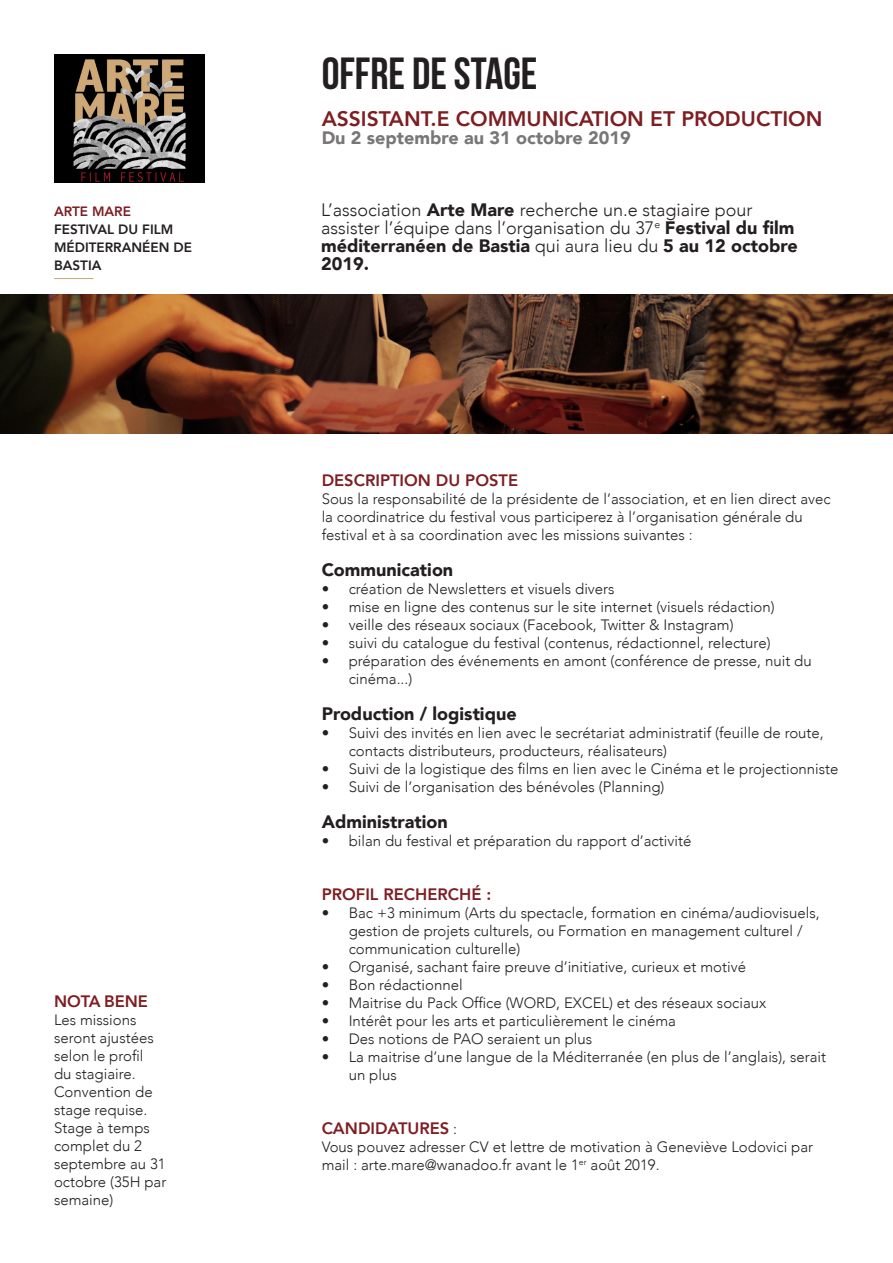
<style>
.page{position:relative;width:893px;height:1263px;background:#fff}
.page>*{position:absolute;margin:0;border:0;box-sizing:border-box;transform-origin:0 0}
.t1{font:45px "Bebas Neue";color:#231f20}
.t2{font:800 21px "Avenir";color:#7e1e22}
.t3{font:300 18px/18px "Avenir";color:#231f20}
.t4{font:900 18px "Avenir";color:#231f20}
.t5{font:900 18px "Avenir";color:#787677}
.t6{font:800 16.5px "Avenir";color:#7e1e22}
.t7{font:300 15px/18px "Avenir";color:#231f20}
.t8{font:800 13.5px/18px "Avenir";color:#231f20}
.t9{font:800 13.5px "Avenir";color:#7e1e22}
.s1{font-weight:900}
.s2{font-weight:300;font-size:15px;color:#231f20}
</style>
<div class="page">
<img style="left:54px;top:54px;width:150px;height:129px">
<img style="left:0;top:294px;width:893px;height:140px">
<hr style="left:54px;top:278px;width:40px;height:1px;background:#cca77a">
<p class="t9" style="left:54px;top:201px;width:79px">ARTE MARE</p>
<p class="t8" style="left:54px;top:220px;width:139px">FESTIVAL DU FILM<br>MÉDITERRANÉEN DE<br>BASTIA</p>
<p class="t6" style="left:54px;top:989px;width:95px">NOTA BENE</p>
<p class="t7" style="left:54px;top:1011px;width:114px">Les missions seront ajustées selon le profil<br>du stagiaire.<br>Convention de stage requise.<br>Stage à temps complet du 2 septembre au 31 octobre (35H par semaine)</p>
<p class="t1" style="left:322px;top:49px;width:217px">OFFRE DE STAGE</p>
<p class="t2" style="left:322px;top:102px;width:502px">ASSISTANT.E COMMUNICATION ET PRODUCTION</p>
<p class="t5" style="left:322px;top:122px;width:311px">Du 2 septembre au 31 octobre 2019</p>
<p class="t3" style="left:321px;top:201px;width:478px">L’association <span class="s1">Arte Mare</span> recherche un.e stagiaire pour assister l’équipe dans l’organisation du 37<sup>e</sup> <span class="s1">Festival du film méditerranéen de Bastia</span> qui aura lieu du <span class="s1">5 au 12 octobre 2019.</span></p>
<p class="t6" style="left:322px;top:467px;width:198px">DESCRIPTION DU POSTE</p>
<p class="t7" style="left:322px;top:490px;width:510px">Sous la responsabilité de la présidente de l’association, et en lien direct avec la coordinatrice du festival vous participerez à l’organisation générale du festival et à sa coordination avec les missions suivantes :</p>
<p class="t4" style="left:322px;top:554px;width:133px">Communication</p>
<p class="t7" style="left:322px;top:580px;width:294px">• création de Newsletters et visuels divers</p>
<p class="t7" style="left:322px;top:598px;width:455px">• mise en ligne des contenus sur le site internet (visuels rédaction)</p>
<p class="t7" style="left:322px;top:616px;width:413px">• veille des réseaux sociaux (Facebook, Twitter &amp; Instagram)</p>
<p class="t7" style="left:322px;top:634px;width:450px">• suivi du catalogue du festival (contenus, rédactionnel, relecture)</p>
<p class="t7" style="left:349px;top:652px;width:465px;text-indent:-27px">• préparation des événements en amont (conférence de presse, nuit du cinéma...)</p>
<p class="t4" style="left:322px;top:698px;width:196px">Production / logistique</p>
<p class="t7" style="left:349px;top:724px;width:477px;text-indent:-27px">• Suivi des invités en lien avec le secrétariat administratif (feuille de route, contacts distributeurs, producteurs, réalisateurs)</p>
<p class="t7" style="left:322px;top:760px;width:518px">• Suivi de la logistique des films en lien avec le Cinéma et le projectionniste</p>
<p class="t7" style="left:322px;top:778px;width:344px">• Suivi de l’organisation des bénévoles (Planning)</p>
<p class="t4" style="left:322px;top:806px;width:128px">Administration</p>
<p class="t7" style="left:322px;top:832px;width:371px">• bilan du festival et préparation du rapport d’activité</p>
<p class="t6" style="left:322px;top:881px;width:171px">PROFIL RECHERCHÉ :</p>
<p class="t7" style="left:349px;top:904px;width:473px;text-indent:-27px">• Bac +3 minimum (Arts du spectacle, formation en cinéma/audiovisuels, gestion de projets culturels, ou Formation en management culturel / communication culturelle)</p>
<p class="t7" style="left:322px;top:958px;width:426px">• Organisé, sachant faire preuve d’initiative, curieux et motivé</p>
<p class="t7" style="left:322px;top:976px;width:142px">• Bon rédactionnel</p>
<p class="t7" style="left:322px;top:994px;width:446px">• Maitrise du Pack Office (WORD, EXCEL) et des réseaux sociaux</p>
<p class="t7" style="left:322px;top:1012px;width:356px">• Intérêt pour les arts et particulièrement le cinéma</p>
<p class="t7" style="left:322px;top:1030px;width:272px">• Des notions de PAO seraient un plus</p>
<p class="t7" style="left:349px;top:1048px;width:479px;text-indent:-27px">• La maitrise d’une langue de la Méditerranée (en plus de l’anglais), serait un plus</p>
<p class="t6" style="left:322px;top:1115px;width:137px">CANDIDATURES <span class="s2">:</span></p>
<p class="t7" style="left:322px;top:1138px;width:493px">Vous pouvez adresser CV et lettre de motivation à Geneviève Lodovici par mail : arte.mare@wanadoo.fr avant le 1<sup>er</sup> août 2019.</p>
</div>
